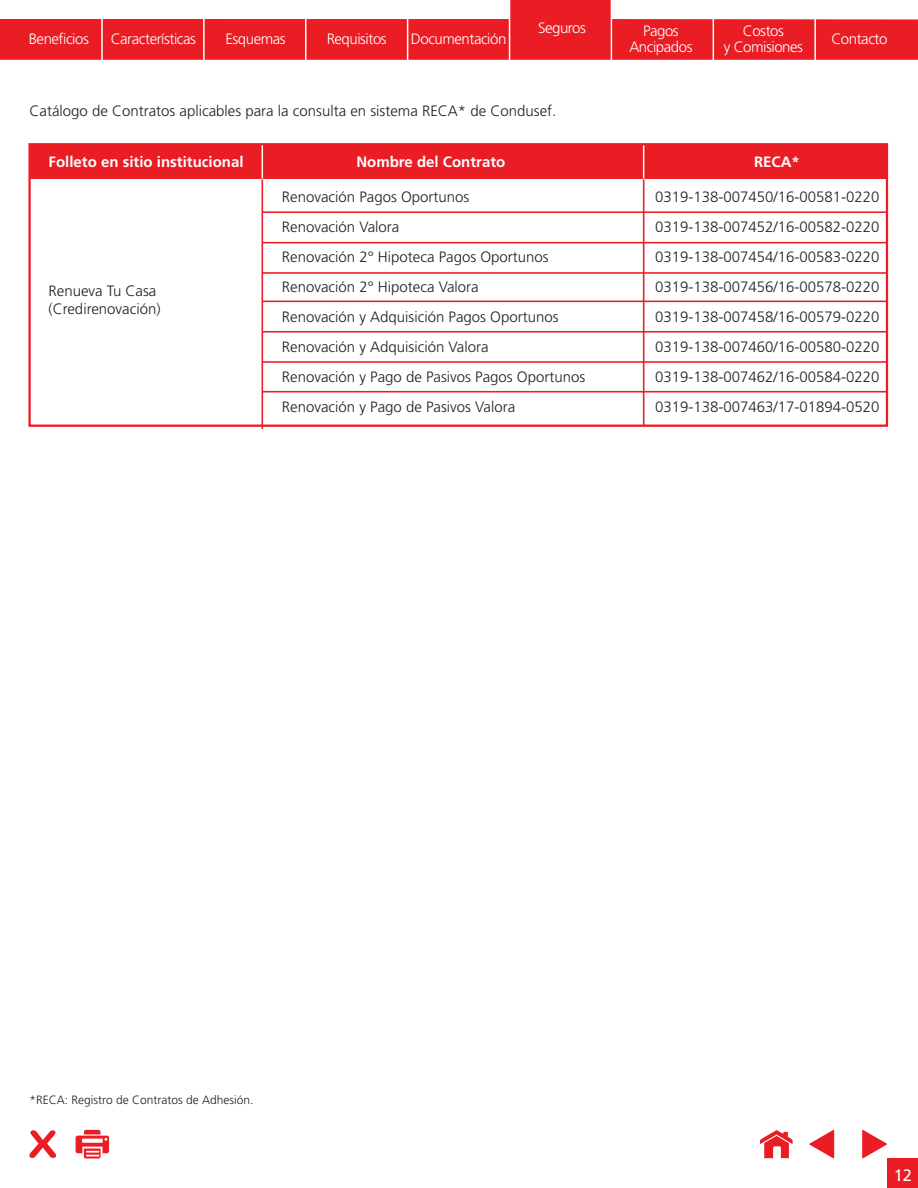
<style>
.page{position:relative;width:918px;height:1188px;background:#fff}
.page>*{position:absolute;margin:0;border:0;box-sizing:border-box;transform-origin:0 0}
.t1{font:16.5px "Frutiger";color:#fff}
.t2{font:300 15px/30px "Frutiger";color:#231f20}
.t3{font:300 15px/15.1px "Frutiger";letter-spacing:-.03em;color:#fff;text-align:center}
.t4{font:700 15px "Frutiger";color:#fff}
.t5{font:300 12px "Frutiger";color:#231f20}
</style>
<div class="page">
<svg style="left:862px;top:1130px;width:25px;height:28px"></svg>
<svg style="left:809px;top:1130px;width:25px;height:28px"></svg>
<svg style="left:29px;top:1130px;width:27px;height:28px"></svg>
<div style="left:888px;top:1158px;width:30px;height:30px;background:#ea1c24"></div>
<svg style="left:759px;top:1130px;width:34px;height:28px"></svg>
<svg style="left:76px;top:1130px;width:33px;height:29px"></svg>
<svg style="left:0;top:0;width:918px;height:60px;fill:#ea1c24"></svg>
<hr style="left:101px;top:0;width:2px;height:63px;background:#fff">
<hr style="left:203px;top:0;width:2px;height:63px;background:#fff">
<hr style="left:305px;top:0;width:2px;height:63px;background:#fff">
<hr style="left:407px;top:0;width:1px;height:63px;background:#fff">
<hr style="left:509px;top:0;width:1px;height:63px;background:#fff">
<hr style="left:611px;top:0;width:1px;height:63px;background:#fff">
<hr style="left:713px;top:0;width:1px;height:63px;background:#fff">
<hr style="left:814px;top:0;width:2px;height:63px;background:#fff">
<div style="left:29px;top:144px;width:859px;height:35px;background:#ea1c24"></div>
<hr style="left:262px;top:179px;width:1px;height:250px;background:#ea1c24">
<hr style="left:643px;top:179px;width:1px;height:247px;background:#ea1c24">
<hr style="left:262px;top:144px;width:1px;height:35px;background:#fff">
<hr style="left:643px;top:144px;width:1px;height:35px;background:#fff">
<div style="left:28px;top:143px;width:860px;height:284px;border:2px solid #ea1c24"></div>
<hr style="left:262px;top:211px;width:626px;height:2px;background:#ea1c24">
<hr style="left:262px;top:242px;width:626px;height:1px;background:#ea1c24">
<hr style="left:262px;top:272px;width:626px;height:2px;background:#ea1c24">
<hr style="left:262px;top:301px;width:626px;height:1px;background:#ea1c24">
<hr style="left:262px;top:331px;width:626px;height:2px;background:#ea1c24">
<hr style="left:262px;top:361px;width:626px;height:2px;background:#ea1c24">
<hr style="left:262px;top:391px;width:626px;height:2px;background:#ea1c24">
<p class="t3" style="left:29px;top:31px;width:62px">Beneficios</p>
<p class="t3" style="left:111px;top:31px;width:87px">Características</p>
<p class="t3" style="left:226px;top:31px;width:62px">Esquemas</p>
<p class="t3" style="left:327px;top:31px;width:62px">Requisitos</p>
<p class="t3" style="left:411px;top:31px;width:97px">Documentación</p>
<p class="t3" style="left:538px;top:20px;width:49px">Seguros</p>
<p class="t3" style="left:629px;top:24px;width:65px">Pagos<br>Ancipados</p>
<p class="t3" style="left:724px;top:24px;width:81px">Costos<br>y Comisiones</p>
<p class="t3" style="left:831px;top:31px;width:58px">Contacto</p>
<p class="t2" style="left:30px;top:96px;width:528px">Catálogo de Contratos aplicables para la consulta en sistema RECA* de Condusef.</p>
<p class="t4" style="left:49px;top:153px;width:197px">Folleto en sitio institucional</p>
<p class="t4" style="left:356px;top:153px;width:150px">Nombre del Contrato</p>
<p class="t4" style="left:754px;top:153px;width:47px">RECA*</p>
<p class="t2" style="left:49px;top:282px;width:113px;line-height:18px">Renueva Tu Casa (Credirenovación)</p>
<p class="t2" style="left:282px;top:182px;width:305px">Renovación Pagos Oportunos<br>Renovación Valora<br>Renovación 2° Hipoteca Pagos Oportunos Renovación 2° Hipoteca Valora<br>Renovación y Adquisición Pagos Oportunos Renovación y Adquisición Valora<br>Renovación y Pago de Pasivos Pagos Oportunos Renovación y Pago de Pasivos Valora</p>
<p class="t2" style="left:655px;top:182px;width:226px;text-align:justify">0319-138-007450/16-00581-0220<br>0319-138-007452/16-00582-0220<br>0319-138-007454/16-00583-0220<br>0319-138-007456/16-00578-0220<br>0319-138-007458/16-00579-0220<br>0319-138-007460/16-00580-0220<br>0319-138-007462/16-00584-0220<br>0319-138-007463/17-01894-0520</p>
<p class="t5" style="left:30px;top:1093px;width:226px">*RECA: Registro de Contratos de Adhesión.</p>
<p class="t1" style="left:894px;top:1166px;width:20px">12</p>
</div>
